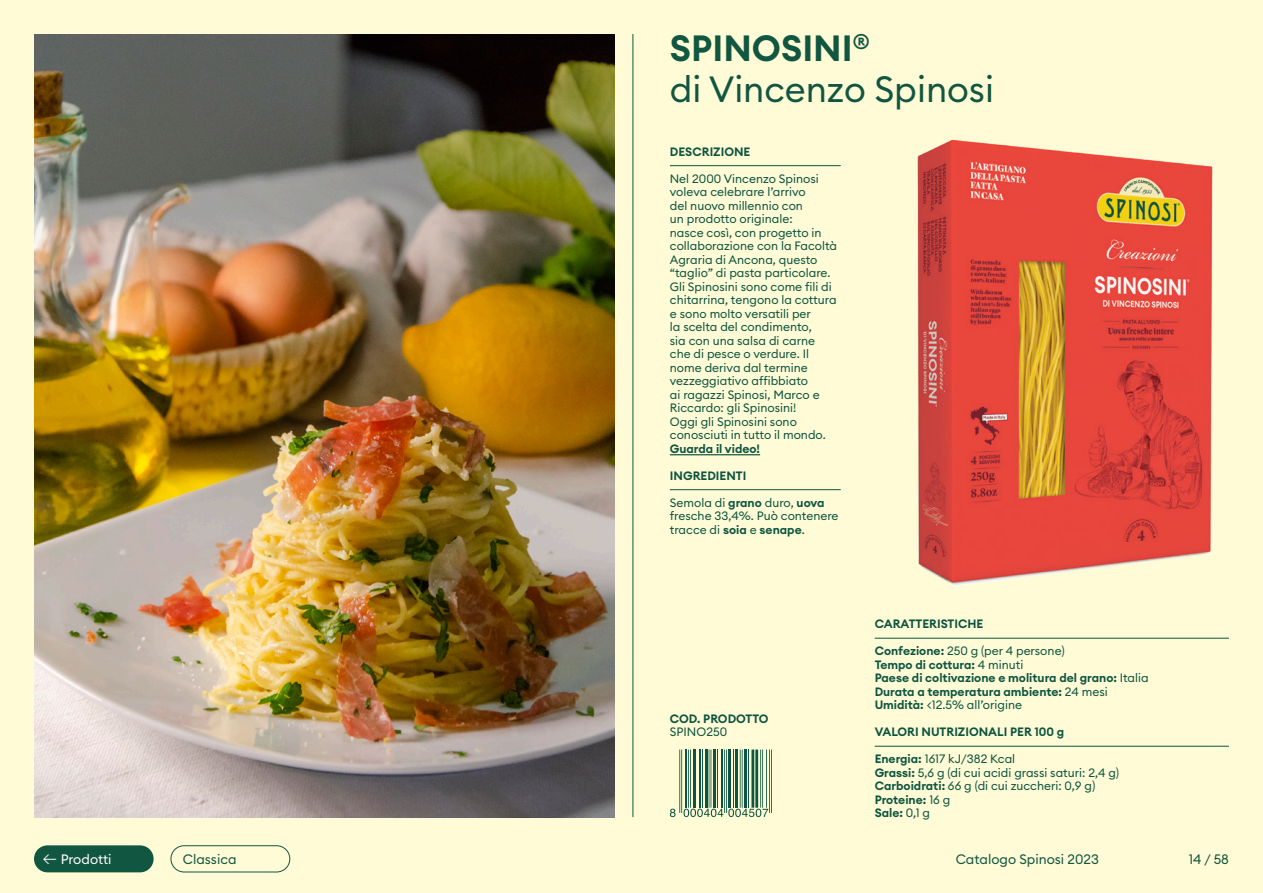
<style>
.page{position:relative;width:1263px;height:893px;background:#fffbd6}
.page>*{position:absolute;margin:0;border:0;box-sizing:border-box;transform-origin:0 0}
.t1{font:36px "Font Regular 2";color:#115640}
.t2{font:36px "Font Semi Bold 2";color:#115640}
.t3{font:13.5px "Font Regular 2";color:#115640}
.t4{font:13.5px "Font Regular 2";letter-spacing:-.005em;color:#fff}
.t5{font:12px/13.5px "Font Regular 2";color:#0d5540}
.t6{font:12px "Font Semi Bold 2";color:#0d5540}
.s1{font-family:"Font Semi Bold 2"}
.s2{font-family:"Font Regular 2"}
.s3{font-family:"Riforma";font-weight:300}
</style>
<div class="page">
<hr style="left:632px;top:34px;width:1px;height:783px;background:#115640">
<img style="left:917px;top:139px;width:296px;height:449px">
<hr style="left:670px;top:454px;width:90px;height:1px;background:#0d5540">
<hr style="left:670px;top:165px;width:171px;height:1px;background:#0d5540">
<hr style="left:670px;top:489px;width:171px;height:1px;background:#0d5540">
<hr style="left:875px;top:638px;width:354px;height:1px;background:#0d5540">
<hr style="left:875px;top:746px;width:354px;height:1px;background:#0d5540">
<hr style="left:681px;top:750px;width:1px;height:63px;background:#0d5540">
<hr style="left:679px;top:750px;width:1px;height:63px;background:#0d5540">
<hr style="left:685px;top:750px;width:2px;height:58px;background:#0d5540">
<hr style="left:690px;top:750px;width:1px;height:58px;background:#0d5540">
<hr style="left:688px;top:750px;width:1px;height:58px;background:#0d5540">
<hr style="left:693px;top:750px;width:3px;height:58px;background:#0d5540">
<hr style="left:699px;top:750px;width:2px;height:58px;background:#0d5540">
<hr style="left:702px;top:750px;width:1px;height:58px;background:#0d5540">
<hr style="left:705px;top:750px;width:2px;height:58px;background:#0d5540">
<hr style="left:710px;top:750px;width:1px;height:58px;background:#0d5540">
<hr style="left:709px;top:750px;width:1px;height:58px;background:#0d5540">
<hr style="left:713px;top:750px;width:3px;height:58px;background:#0d5540">
<hr style="left:717px;top:750px;width:1px;height:58px;background:#0d5540">
<hr style="left:721px;top:750px;width:2px;height:58px;background:#0d5540">
<hr style="left:726px;top:750px;width:1px;height:63px;background:#0d5540">
<hr style="left:724px;top:750px;width:1px;height:63px;background:#0d5540">
<hr style="left:728px;top:750px;width:3px;height:58px;background:#0d5540">
<hr style="left:733px;top:750px;width:1px;height:58px;background:#0d5540">
<hr style="left:735px;top:750px;width:3px;height:58px;background:#0d5540">
<hr style="left:742px;top:750px;width:1px;height:58px;background:#0d5540">
<hr style="left:740px;top:750px;width:1px;height:58px;background:#0d5540">
<hr style="left:744px;top:750px;width:2px;height:58px;background:#0d5540">
<hr style="left:748px;top:750px;width:1px;height:58px;background:#0d5540">
<hr style="left:755px;top:750px;width:3px;height:58px;background:#0d5540">
<hr style="left:751px;top:750px;width:3px;height:58px;background:#0d5540">
<hr style="left:771px;top:750px;width:1px;height:63px;background:#0d5540">
<hr style="left:769px;top:750px;width:1px;height:63px;background:#0d5540">
<hr style="left:766px;top:750px;width:1px;height:58px;background:#0d5540">
<hr style="left:762px;top:750px;width:1px;height:58px;background:#0d5540">
<hr style="left:760px;top:750px;width:1px;height:58px;background:#0d5540">
<svg style="left:670px;top:809px;width:5px;height:8px"></svg>
<svg style="left:683px;top:809px;width:85px;height:8px"></svg>
<img style="left:34px;top:34px;width:580px;height:783px">
<div style="left:171px;top:845px;width:119px;height:27px;border:1px solid #115640;border-radius:13px"></div>
<div style="left:34px;top:845px;width:120px;height:27px;background:#115640;border-radius:14px"></div>
<p class="t2" style="left:670px;top:25px;width:201px">SPINOSINI<sup>®</sup></p>
<p class="t1" style="left:670px;top:66px;width:326px">di Vincenzo Spinosi</p>
<p class="t6" style="left:670px;top:144px;width:82px">DESCRIZIONE</p>
<p class="t5" style="left:670px;top:171px;width:169px">Nel 2000 Vincenzo Spinosi voleva celebrare l’arrivo<br>del nuovo millennio con<br>un prodotto originale:<br>nasce così, con progetto in collaborazione con la Facoltà<br>Agraria di Ancona, questo “taglio” di pasta particolare.<br>Gli Spinosini sono come fili di chitarrina, tengono la cottura e sono molto versatili per<br>la scelta del condimento,<br>sia con una salsa di carne che di pesce o verdure. Il nome deriva dal termine vezzeggiativo affibbiato<br>ai ragazzi Spinosi, Marco e<br>Riccardo: gli Spinosini!<br>Oggi gli Spinosini sono conosciuti in tutto il mondo.<br><span class="s1">Guarda il video!</span></p>
<p class="t6" style="left:670px;top:468px;width:78px">INGREDIENTI</p>
<p class="t5" style="left:670px;top:495px;width:170px">Semola di <span class="s1">grano</span> duro, <span class="s1">uova </span>fresche 33,4%. Può contenere tracce di <span class="s1">soia</span> e <span class="s1">senape</span>.</p>
<p class="t6" style="left:670px;top:711px;width:100px">COD. PRODOTTO</p>
<p class="t5" style="left:670px;top:725px;width:59px">SPINO250</p>
<p class="t6" style="left:875px;top:616px;width:110px">CARATTERISTICHE</p>
<p class="t5" style="left:875px;top:644px;width:191px"><span class="s1">Confezione:</span> 250 g (per 4 persone)</p>
<p class="t6" style="left:875px;top:657px;width:150px">Tempo di cottura: <span class="s2">4 minuti</span></p>
<p class="t6" style="left:875px;top:670px;width:275px">Paese di coltivazione e molitura del grano: <span class="s2">Italia</span></p>
<p class="t6" style="left:875px;top:684px;width:235px">Durata a temperatura ambiente: <span class="s2">24 mesi</span></p>
<p class="t5" style="left:875px;top:698px;width:149px"><span class="s1">Umidità:</span> &lt;12.5% all’origine</p>
<p class="t6" style="left:875px;top:724px;width:191px">VALORI NUTRIZIONALI PER 100 g</p>
<p class="t5" style="left:875px;top:752px;width:142px"><span class="s1">Energia:</span> 1617 kJ/382 Kcal</p>
<p class="t5" style="left:875px;top:765px;width:246px"><span class="s1">Grassi:</span> 5,6 g (di cui acidi grassi saturi: 2,4 g)</p>
<p class="t5" style="left:875px;top:779px;width:222px"><span class="s1">Carboidrati:</span> 66 g (di cui zuccheri: 0,9 g)</p>
<p class="t6" style="left:875px;top:792px;width:77px">Proteine: <span class="s2">16 g</span></p>
<p class="t6" style="left:875px;top:805px;width:57px">Sale: <span class="s2">0,1 g</span></p>
<p class="t4" style="left:43px;top:850px;width:70px"><span class="s3">←</span> Prodotti</p>
<p class="t3" style="left:183px;top:850px;width:55px">Classica</p>
<p class="t3" style="left:956px;top:850px;width:145px">Catalogo Spinosi 2023</p>
<p class="t3" style="left:1189px;top:850px;width:42px">14 / 58</p>
</div>
